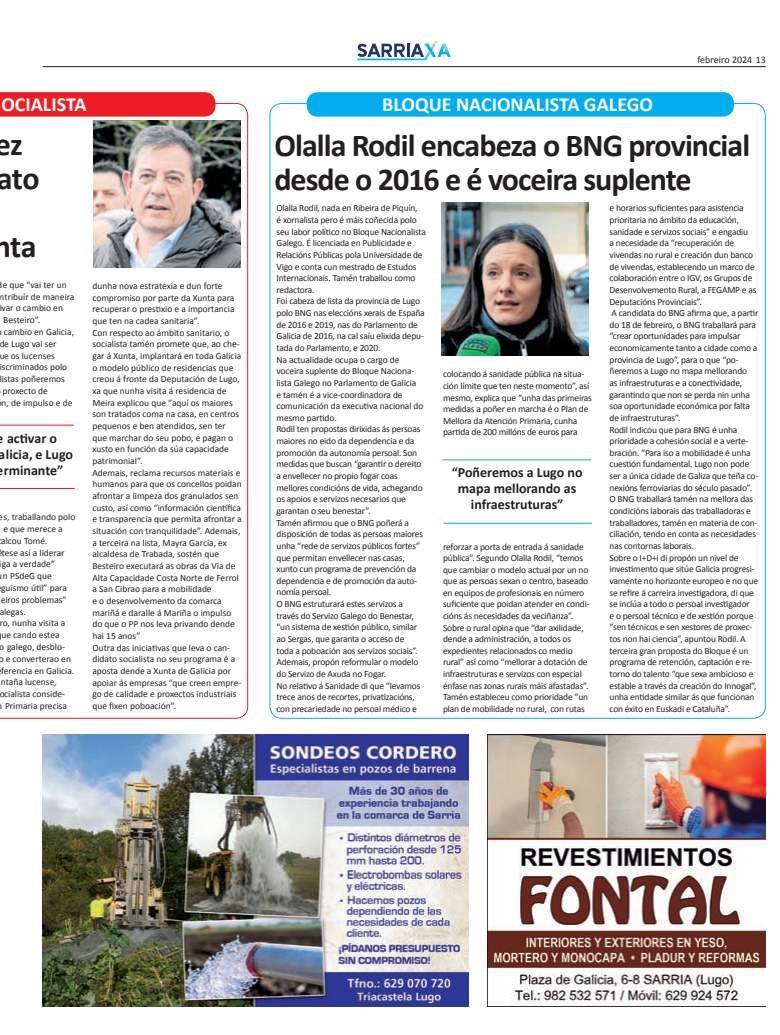
<style>
.page{position:relative;width:780px;height:1035px;background:#fff}
.page>*{position:absolute;margin:0;border:0;box-sizing:border-box;transform-origin:0 0}
.t1{font:700 32px/34px "Calibri";letter-spacing:-.03em;color:#231f20}
.t2{font:700 20px "Calibri";color:#fff}
.t3{font:700 14px/16px "Calibri";color:#231f20;text-align:center}
.t4{font:10px "Calibri";color:#231f20}
.t5{font:9.5px/11.6px "Calibri";letter-spacing:-.02em;color:#231f20}
.t6{font:9.5px/11.7px "Calibri";color:#231f20}
</style>
<div class="page">
<hr style="left:43px;top:66px;width:722px;height:1px;background:#231f20">
<svg style="left:357px;top:41px;width:94px;height:19px"></svg>
<svg style="left:0;top:103px;width:248px;height:616px"></svg>
<svg style="left:0;top:92px;width:215px;height:25px;background:#ee2329"></svg>
<img style="left:93px;top:121px;width:147px;height:146px">
<div style="left:307px;top:92px;width:426px;height:25px;background:#00aeef;border-radius:11px"></div>
<img style="left:441px;top:203px;width:147px;height:152px">
<hr style="left:443px;top:523px;width:148px;height:1px;background:#00aeef">
<hr style="left:442px;top:459px;width:149px;height:1px;background:#00aeef">
<hr style="left:0;top:488px;width:75px;height:1px;background:#ee1d23">
<hr style="left:0;top:424px;width:74px;height:1px;background:#ee1d23">
<img style="left:488px;top:734px;width:277px;height:272px">
<img style="left:43px;top:734px;width:425px;height:272px">
<h2 class="t2" style="left:1px;top:92px;width:87px">OCIALISTA</h2>
<h1 class="t1" style="left:-6px;top:126px;width:47px">ez ato</h1>
<h1 class="t1" style="left:-7px;top:228px;width:45px">nta</h1>
<p class="t6" style="left:-2px;top:278px;width:70px">de que “vai ter un</p>
<p class="t6" style="left:0;top:290px;width:76px">ntribuír de maneira</p>
<p class="t6" style="left:2px;top:302px;width:63px">var o cambio en</p>
<p class="t6" style="left:3px;top:314px;width:39px">Besteiro”.</p>
<p class="t6" style="left:4px;top:325px;width:72px">cambio en Galicia,</p>
<p class="t6" style="left:-1px;top:337px;width:59px">de Lugo vai ser</p>
<p class="t6" style="left:-1px;top:349px;width:57px">ue os lucenses</p>
<p class="t6" style="left:0;top:361px;width:69px">iscriminados polo</p>
<p class="t6" style="left:0;top:373px;width:67px">listas poñeremos</p>
<p class="t5" style="left:2px;top:384px;width:47px">proxecto de</p>
<p class="t6" style="left:2px;top:396px;width:72px">n, de impulso e de</p>
<h3 class="t3" style="left:-3px;top:429px;width:78px;text-align:left">e activar o alicia, e Lugo erminante”</h3>
<p class="t6" style="left:-1px;top:511px;width:78px">es, traballando polo</p>
<p class="t6" style="left:3px;top:522px;width:61px">e que merece a</p>
<p class="t6" style="left:1px;top:534px;width:48px">alcou Tomé.</p>
<p class="t6" style="left:2px;top:546px;width:64px">tese así a liderar</p>
<p class="t6" style="left:0;top:558px;width:57px">iga a verdade”</p>
<p class="t6" style="left:-2px;top:570px;width:55px">un PSdeG que</p>
<p class="t6" style="left:1px;top:581px;width:67px">guismo útil” para</p>
<p class="t6" style="left:1px;top:593px;width:67px">eiros problemas”</p>
<p class="t5" style="left:0;top:605px;width:28px">alegas.</p>
<p class="t6" style="left:0;top:617px;width:67px">ro, nunha visita a</p>
<p class="t6" style="left:1px;top:628px;width:60px">ue cando estea</p>
<p class="t6" style="left:0;top:640px;width:67px">o galego, desblo-</p>
<p class="t6" style="left:-1px;top:652px;width:74px">o e converterao en</p>
<p class="t6" style="left:1px;top:664px;width:75px">ferencia en Galicia.</p>
<p class="t6" style="left:1px;top:676px;width:57px">ntaña lucense,</p>
<p class="t6" style="left:-1px;top:687px;width:67px">ocialista conside-</p>
<p class="t6" style="left:-2px;top:699px;width:71px">n Primaria precisa</p>
<p class="t6" style="left:92px;top:279px;width:151px">dunha nova estratexia e dun forte compromiso por parte da Xunta para recuperar o prestixio e a importancia que ten na cadea sanitaria”.<br>Con respecto ao ámbito sanitario, o socialista tamén promete que, ao che&shy;gar á Xunta, implantará en toda Galicia o modelo público de residencias que creou á fronte da Deputación de Lugo, xa que nunha visita á residencia de Meira explicou que “aquí os maiores son tratados coma na casa, en centros pequenos e ben atendidos, sen ter que marchar do seu pobo, e pagan o xusto en función da súa capacidade patrimonial”.<br>Ademais, reclama recursos materiais e humanos para que os concellos poidan afrontar a limpeza dos granulados sen custo, así como “información científica e transparencia que permita afrontar a situación con tranquilidade”. Ademais, a terceira na lista, Mayra García, ex alcaldesa de Trabada, sostén que Besteiro executará as obras da Vía de Alta Capacidade Costa Norte de Ferrol a San Cibrao para a mobilidade<br>e o desenvolvemento da comarca mariñá e daralle á Mariña o impulso do que o PP nos leva privando dende hai 15 anos”<br>Outra das iniciativas que leva o can&shy;didato socialista no seu programa é a aposta dende a Xunta de Galicia por apoiar ás empresas “que creen empre&shy;go de calidade e proxectos industriais que fixen poboación”.</p>
<h2 class="t2" style="left:382px;top:92px;width:272px">BLOQUE NACIONALISTA GALEGO</h2>
<p class="t4" style="left:697px;top:54px;width:70px">febreiro 2024 13</p>
<h1 class="t1" style="left:274px;top:127px;width:477px">Olalla Rodil encabeza o BNG provincial desde o 2016 e é voceira suplente</h1>
<p class="t5" style="left:276px;top:202px;width:151px">Olalla Rodil, nada en Ribeira de Piquín,<br>é xornalista pero é máis coñecida polo seu labor político no Bloque Nacionalista Galego. É licenciada en Publicidade e Relacións Públicas pola Universidade de Vigo e conta cun mestrado de Estudos Internacionais. Tamén traballou como redactora.<br>Foi cabeza de lista da provincia de Lugo polo BNG nas eleccións xerais de España de 2016 e 2019, nas do Parlamento de Galicia de 2016, na cal saíu elixida depu&shy;tada do Parlamento, e 2020.<br>Na actualidade ocupa o cargo de voceira suplente do Bloque Naciona&shy;lista Galego no Parlamento de Galicia<br>e tamén é a vice-coordinadora de comunicación da executiva nacional do mesmo partido.<br>Rodil ten propostas dirixidas ás persoas maiores no eido da dependencia e da promoción da autonomía persoal. Son medidas que buscan “garantir o dereito a envellecer no propio fogar coas mellores condicións de vida, achegando os apoios e servizos necesarios que garantan o seu benestar”.<br>Tamén afirmou que o BNG poñerá a disposición de todas as persoas maiores unha “rede de servizos públicos fortes” que permitan envellecer nas casas, xunto cun programa de prevención da dependencia e de promoción da auto&shy;nomía persoal.<br>O BNG estruturará estes servizos a través do Servizo Galego do Benestar, “un sistema de xestión público, similar ao Sergas, que garanta o acceso de<br>toda a poboación aos servizos sociais”.<br>Ademais, propón reformular o modelo do Servizo de Axuda no Fogar.<br>No relativo á Sanidade di que “levamos trece anos de recortes, privatizacións, con precariedade no persoal médico e</p>
<p class="t5" style="left:443px;top:368px;width:150px">colocando á sanidade pública na situa&shy;ción límite que ten neste momento”, así mesmo, explica que “unha das primeiras medidas a poñer en marcha é o Plan de Mellora da Atención Primaria, cunha partida de 200 millóns de euros para</p>
<h3 class="t3" style="left:452px;top:464px;width:132px">“Poñeremos a Lugo no mapa mellorando as infraestruturas”</h3>
<p class="t5" style="left:443px;top:540px;width:148px">reforzar a porta de entrada á sanidade pública”. Segundo Olalla Rodil, “temos que cambiar o modelo actual por un no que as persoas sexan o centro, baseado en equipos de profesionais en número suficiente que poidan atender en condi&shy;cións ás necesidades da veciñanza”.<br>Sobre o rural opina que “dar axilidade, dende a administración, a todos os expedientes relacionados co medio rural” así como “mellorar a dotación de infraestruturas e servizos con especial énfase nas zonas rurais máis afastadas”.<br>Tamén estableceu como prioridade “un plan de mobilidade no rural, con rutas</p>
<p class="t5" style="left:609px;top:202px;width:150px">e horarios suficientes para asistencia prioritaria no ámbito da educación, sanidade e servizos sociais” e engadiu<br>a necesidade da “recuperación de vivendas no rural e creación dun banco de vivendas, establecendo un marco de colaboración entre o IGV, os Grupos de Desenvolvemento Rural, a FEGAMP e as Deputacións Provinciais”.<br>A candidata do BNG afirma que, a partir do 18 de febreiro, o BNG traballará para “crear oportunidades para impulsar economicamente tanto a cidade como a provincia de Lugo”, para o que “po&shy;ñeremos a Lugo no mapa mellorando<br>as infraestruturas e a conectividade, garantindo que non se perda nin unha soa oportunidade económica por falta de infraestruturas”.<br>Rodil indicou que para BNG é unha prioridade a cohesión social e a verte&shy;bración. “Para iso a mobilidade é unha cuestión fundamental. Lugo non pode ser a única cidade de Galiza que teña co&shy;nexións ferroviarias do século pasado”.<br>O BNG traballará tamén na mellora das condicións laborais das traballadoras e traballadores, tamén en materia de con&shy;ciliación, tendo en conta as necesidades nas contornas laborais.<br>Sobre o I+D+i di propón un nivel de investimento que sitúe Galicia progresi&shy;vamente no horizonte europeo e no que se refire á carreira investigadora, di que se inclúa a todo o persoal investigador<br>e o persoal técnico e de xestión porque “sen técnicos e sen xestores de proxec&shy;tos non hai ciencia”, apuntou Rodil. A terceira gran proposta do Bloque é un programa de retención, captación e re&shy;torno do talento “que sexa ambicioso e estable a través da creación do Innogal”, unha entidade similar ás que funcionan con éxito en Euskadi e Cataluña”.</p>
</div>
